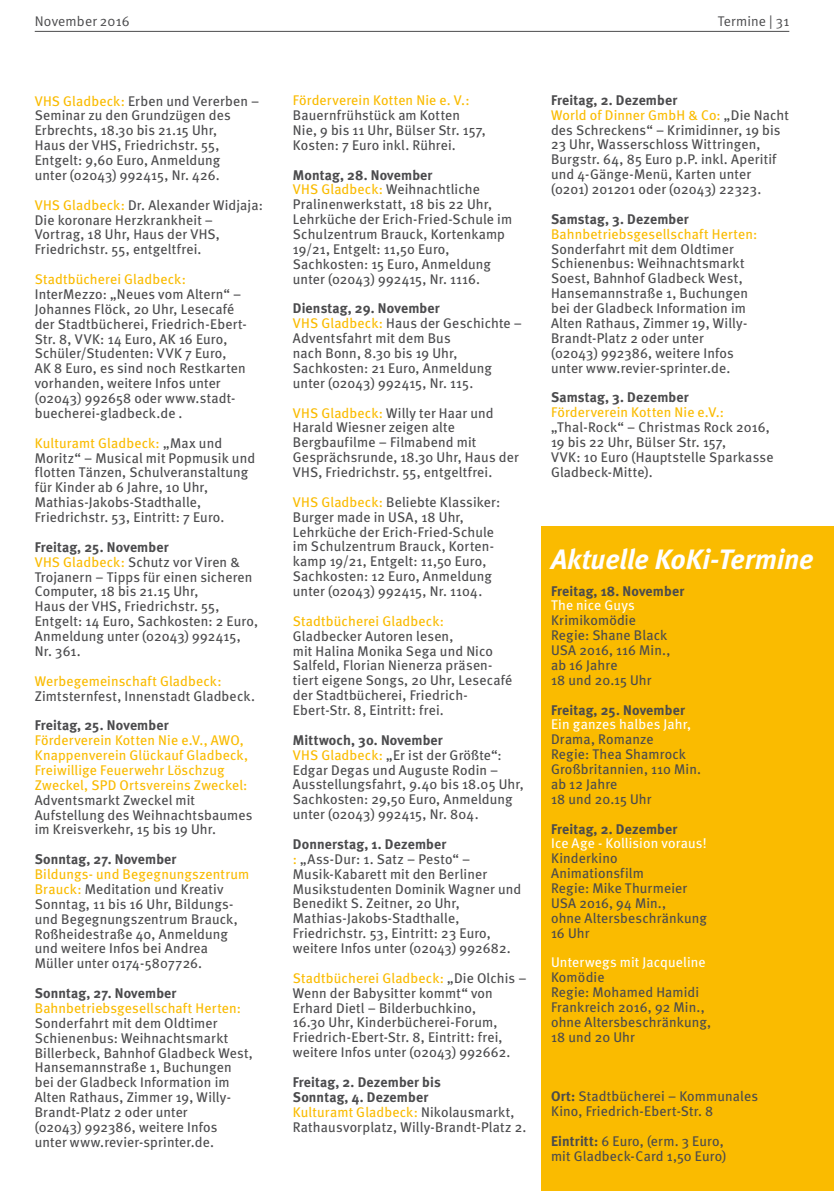
<style>
.page{position:relative;width:834px;height:1191px;background:#fff}
.page>*{position:absolute;margin:0;border:0;box-sizing:border-box;transform-origin:0 0}
.t1{font:italic 700 28px "Meta";letter-spacing:-.005em;color:#fff}
.t2{font:14px/14.9px "Meta";letter-spacing:.01em;color:#4b4b4d}
.t3{font:14px/14.9px "Meta";letter-spacing:.01em;color:#fabb00}
.t4{font:700 14px "Meta";letter-spacing:.01em;color:#4b4b4d}
.t5{font:14px "Meta";letter-spacing:.01em;color:#fff}
.t6{font:14px "Meta Normal";letter-spacing:.015em;color:#4b4b4d}
.s1{color:#fabb00}
.s2{font-weight:700}
</style>
<div class="page">
<hr style="left:35px;top:31px;width:754px;height:1px;background:#4b4b4d">
<div style="left:541px;top:526px;width:292px;height:665px;background:#fabb00"></div>
<p class="t6" style="left:35px;top:13px;width:96px">November 2016</p>
<p class="t6" style="left:717px;top:13px;width:73px">Termine | 31</p>
<p class="t2" style="left:35px;top:93px;width:226px"><span class="s1">VHS Gladbeck:</span> Erben und Vererben –<br>Seminar zu den Grundzügen des<br>Erbrechts, 18.30 bis 21.15 Uhr,<br>Haus der VHS, Friedrichstr. 55,<br>Entgelt: 9,60 Euro, Anmeldung<br>unter (02043) 992415, Nr. 426.</p>
<p class="t2" style="left:35px;top:197px;width:230px"><span class="s1">VHS Gladbeck:</span> Dr. Alexander Widjaja:<br>Die koronare Herzkrankheit –<br>Vortrag, 18 Uhr, Haus der VHS,<br>Friedrichstr. 55, entgeltfrei.</p>
<p class="t3" style="left:35px;top:271px;width:153px">Stadtbücherei Gladbeck:</p>
<p class="t2" style="left:35px;top:286px;width:212px">InterMezzo: „Neues vom Altern“ –<br>Johannes Flöck, 20 Uhr, Lesecafé der Stadtbücherei, Friedrich-Ebert-<br>Str. 8, VVK: 14 Euro, AK 16 Euro,<br>Schüler/Studenten: VVK 7 Euro,<br>AK 8 Euro, es sind noch Restkarten vorhanden, weitere Infos unter (02043) 992658 oder www.stadt&shy;buecherei-gladbeck.de .</p>
<p class="t2" style="left:35px;top:435px;width:222px"><span class="s1">Kulturamt Gladbeck:</span> „Max und<br>Moritz“ – Musical mit Popmusik und flotten Tänzen, Schulveranstaltung für Kinder ab 6 Jahre, 10 Uhr,<br>Mathias-Jakobs-Stadthalle,<br>Friedrichstr. 53, Eintritt: 7 Euro.</p>
<p class="t2" style="left:35px;top:539px;width:225px"><span class="s2">Freitag, 25. November<br></span><span class="s1">VHS Gladbeck:</span> Schutz vor Viren &amp;<br>Trojanern – Tipps für einen sicheren<br>Computer, 18 bis 21.15 Uhr,<br>Haus der VHS, Friedrichstr. 55,<br>Entgelt: 14 Euro, Sachkosten: 2 Euro,<br>Anmeldung unter (02043) 992415,<br>Nr. 361.</p>
<p class="t3" style="left:35px;top:673px;width:188px">Werbegemeinschaft Gladbeck:</p>
<p class="t2" style="left:35px;top:688px;width:222px">Zimtsternfest, Innenstadt Gladbeck.</p>
<p class="t4" style="left:35px;top:716px;width:135px">Freitag, 25. November</p>
<p class="t3" style="left:35px;top:732px;width:215px">Förderverein Kotten Nie e.V., AWO, Knappenverein Glückauf Gladbeck, Freiwillige Feuerwehr Löschzug Zweckel, SPD Ortsvereins Zweckel:</p>
<p class="t2" style="left:35px;top:792px;width:219px">Adventsmarkt Zweckel mit<br>Aufstellung des Weihnachtsbaumes im Kreisverkehr, 15 bis 19 Uhr.</p>
<p class="t4" style="left:35px;top:850px;width:143px">Sonntag, 27. November</p>
<p class="t2" style="left:35px;top:866px;width:216px"><span class="s1">Bildungs- und Begegnungszentrum<br>Brauck:</span> Meditation und Kreativ<br>Sonntag, 11 bis 16 Uhr, Bildungs&shy;und Begegnungszentrum Brauck,<br>Roßheidestraße 40, Anmeldung und weitere Infos bei Andrea<br>Müller unter 0174-5807726.</p>
<p class="t4" style="left:35px;top:984px;width:143px">Sonntag, 27. November</p>
<p class="t3" style="left:35px;top:1000px;width:208px">Bahnbetriebsgesellschaft Herten:</p>
<p class="t2" style="left:35px;top:1015px;width:219px">Sonderfahrt mit dem Oldtimer<br>Schienenbus: Weihnachtsmarkt<br>Billerbeck, Bahnhof Gladbeck West,<br>Hansemannstraße 1, Buchungen bei der Gladbeck Information im<br>Alten Rathaus, Zimmer 19, Willy-<br>Brandt-Platz 2 oder unter<br>(02043) 992386, weitere Infos unter www.revier-sprinter.de.</p>
<p class="t3" style="left:293px;top:93px;width:178px">Förderverein Kotten Nie e. V.:</p>
<p class="t2" style="left:293px;top:107px;width:194px">Bauernfrühstück am Kotten<br>Nie, 9 bis 11 Uhr, Bülser Str. 157,<br>Kosten: 7 Euro inkl. Rührei.</p>
<p class="t2" style="left:293px;top:167px;width:221px"><span class="s2">Montag, 28. November<br></span><span class="s1">VHS Gladbeck:</span> Weihnachtliche<br>Pralinenwerkstatt, 18 bis 22 Uhr,<br>Lehrküche der Erich-Fried-Schule im<br>Schulzentrum Brauck, Kortenkamp<br>19/21, Entgelt: 11,50 Euro,<br>Sachkosten: 15 Euro, Anmeldung unter (02043) 992415, Nr. 1116.</p>
<p class="t2" style="left:293px;top:301px;width:231px"><span class="s2">Dienstag, 29. November<br></span><span class="s1">VHS Gladbeck:</span> Haus der Geschichte –<br>Adventsfahrt mit dem Bus<br>nach Bonn, 8.30 bis 19 Uhr,<br>Sachkosten: 21 Euro, Anmeldung unter (02043) 992415, Nr. 115.</p>
<p class="t2" style="left:293px;top:405px;width:227px"><span class="s1">VHS Gladbeck:</span> Willy ter Haar und<br>Harald Wiesner zeigen alte<br>Bergbaufilme – Filmabend mit<br>Gesprächsrunde, 18.30 Uhr, Haus der<br>VHS, Friedrichstr. 55, entgeltfrei.</p>
<p class="t2" style="left:293px;top:494px;width:209px"><span class="s1">VHS Gladbeck:</span> Beliebte Klassiker:<br>Burger made in USA, 18 Uhr,<br>Lehrküche der Erich-Fried-Schule im Schulzentrum Brauck, Korten&shy;kamp 19/21, Entgelt: 11,50 Euro,<br>Sachkosten: 12 Euro, Anmeldung unter (02043) 992415, Nr. 1104.</p>
<p class="t3" style="left:293px;top:613px;width:153px">Stadtbücherei Gladbeck:</p>
<p class="t2" style="left:293px;top:628px;width:221px">Gladbecker Autoren lesen,<br>mit Halina Monika Sega und Nico<br>Salfeld, Florian Nienerza präsen&shy;tiert eigene Songs, 20 Uhr, Lesecafé der Stadtbücherei, Friedrich-<br>Ebert-Str. 8, Eintritt: frei.</p>
<p class="t2" style="left:293px;top:732px;width:232px"><span class="s2">Mittwoch, 30. November<br></span><span class="s1">VHS Gladbeck:</span> „Er ist der Größte“:<br>Edgar Degas und Auguste Rodin –<br>Ausstellungsfahrt, 9.40 bis 18.05 Uhr,<br>Sachkosten: 29,50 Euro, Anmeldung unter (02043) 992415, Nr. 804.</p>
<p class="t2" style="left:293px;top:836px;width:230px"><span class="s2">Donnerstag, 1. Dezember<br></span><span class="s1">:</span> „Ass-Dur: 1. Satz – Pesto“ –<br>Musik-Kabarett mit den Berliner<br>Musikstudenten Dominik Wagner und<br>Benedikt S. Zeitner, 20 Uhr,<br>Mathias-Jakobs-Stadthalle,<br>Friedrichstr. 53, Eintritt: 23 Euro, weitere Infos unter (02043) 992682.</p>
<p class="t2" style="left:293px;top:970px;width:235px"><span class="s1">Stadtbücherei Gladbeck:</span> „Die Olchis – Wenn der Babysitter kommt“ von Erhard Dietl – Bilderbuchkino,<br>16.30 Uhr, Kinderbücherei-Forum, Friedrich-Ebert-Str. 8, Eintritt: frei, weitere Infos unter (02043) 992662.</p>
<p class="t2" style="left:293px;top:1074px;width:235px"><span class="s2">Freitag, 2. Dezember bis<br>Sonntag, 4. Dezember<br></span><span class="s1">Kulturamt Gladbeck:</span> Nikolausmarkt,<br>Rathausvorplatz, Willy-Brandt-Platz 2.</p>
<p class="t2" style="left:551px;top:92px;width:239px"><span class="s2">Freitag, 2. Dezember<br></span><span class="s1">World of Dinner GmbH &amp; Co:</span> „Die Nacht des Schreckens“ – Krimidinner, 19 bis 23 Uhr, Wasserschloss Wittringen, Burgstr. 64, 85 Euro p.P. inkl. Aperitif und 4-Gänge-Menü, Karten unter (0201) 201201 oder (02043) 22323.</p>
<p class="t4" style="left:551px;top:210px;width:139px">Samstag, 3. Dezember</p>
<p class="t3" style="left:551px;top:226px;width:208px">Bahnbetriebsgesellschaft Herten:</p>
<p class="t2" style="left:551px;top:241px;width:198px">Sonderfahrt mit dem Oldtimer<br>Schienenbus: Weihnachtsmarkt<br>Soest, Bahnhof Gladbeck West,<br>Hansemannstraße 1, Buchungen bei der Gladbeck Information im<br>Alten Rathaus, Zimmer 19, Willy-<br>Brandt-Platz 2 oder unter (02043) 992386, weitere Infos unter www.revier-sprinter.de.</p>
<p class="t4" style="left:551px;top:388px;width:139px">Samstag, 3. Dezember</p>
<p class="t3" style="left:551px;top:404px;width:174px">Förderverein Kotten Nie e.V.:</p>
<p class="t2" style="left:551px;top:419px;width:224px">„Thal-Rock“ – Christmas Rock 2016,<br>19 bis 22 Uhr, Bülser Str. 157,<br>VVK: 10 Euro (Hauptstelle Sparkasse<br>Gladbeck-Mitte).</p>
<h1 class="t1" style="left:551px;top:541px;width:264px">Aktuelle KoKi-Termine</h1>
<p class="t4" style="left:551px;top:582px;width:135px">Freitag, 18. November</p>
<p class="t5" style="left:551px;top:597px;width:85px">The nice Guys</p>
<p class="t2" style="left:551px;top:612px;width:121px">Krimikomödie<br>Regie: Shane Black<br>USA 2016, 116 Min., ab 16 Jahre<br>18 und 20.15 Uhr</p>
<p class="t4" style="left:551px;top:701px;width:135px">Freitag, 25. November</p>
<p class="t5" style="left:551px;top:715px;width:142px">Ein ganzes halbes Jahr,</p>
<p class="t2" style="left:551px;top:731px;width:151px">Drama, Romanze<br>Regie: Thea Shamrock<br>Großbritannien, 110 Min. ab 12 Jahre<br>18 und 20.15 Uhr</p>
<p class="t4" style="left:551px;top:820px;width:128px">Freitag, 2. Dezember</p>
<p class="t5" style="left:551px;top:834px;width:157px">Ice Age - Kollision voraus!</p>
<p class="t2" style="left:551px;top:850px;width:157px">Kinderkino<br>Animationsfilm<br>Regie: Mike Thurmeier<br>USA 2016, 94 Min.,<br>ohne Altersbeschränkung<br>16 Uhr</p>
<p class="t5" style="left:551px;top:953px;width:156px">Unterwegs mit Jacqueline</p>
<p class="t2" style="left:551px;top:969px;width:162px">Komödie<br>Regie: Mohamed Hamidi<br>Frankreich 2016, 92 Min., ohne Altersbeschränkung,<br>18 und 20 Uhr</p>
<p class="t2" style="left:551px;top:1088px;width:208px"><span class="s2">Ort:</span> Stadtbücherei – Kommunales<br>Kino, Friedrich-Ebert-Str. 8</p>
<p class="t2" style="left:551px;top:1133px;width:177px"><span class="s2">Eintritt:</span> 6 Euro, (erm. 3 Euro, mit Gladbeck-Card 1,50 Euro)</p>
</div>
